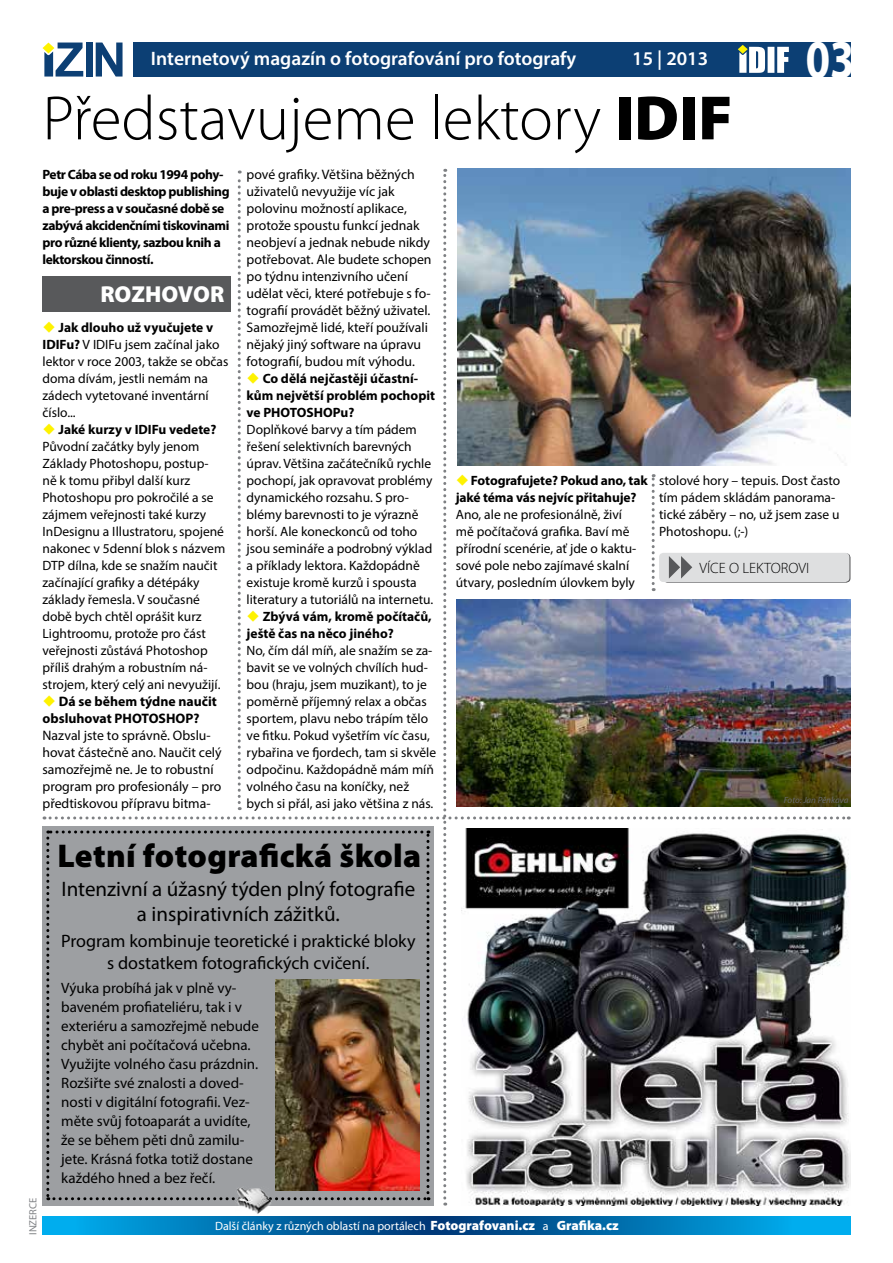
<style>
.page{position:relative;width:893px;height:1263px;background:#fff}
.page>*{position:absolute;margin:0;border:0;box-sizing:border-box;transform-origin:0 0}
.t1{font:300 63.15px "Myriad Pro";color:#000}
.t2{font:700 54.9px "Myriad Pro";color:#fff;scale:.8 1}
.t3{font:900 33px "Myriad Pro";letter-spacing:.01em;color:#000}
.t4{font:900 23.1px "Myriad Pro";color:#fff}
.t5{font:21px/25.2px "Myriad Pro";color:#000;text-align:center}
.t6{font:600 19.5px "Myriad Pro";color:#fff}
.t7{font:18px/21.6px "Myriad Pro";color:#000;text-align:center}
.t8{font:15px/19px "Myriad Pro";color:#000}
.t9{font:300 15px "Myriad Pro";color:#000}
.t10{font:13.8px/17px "Myriad Pro";color:#000}
.t11{font:700 13.8px/17px "Myriad Pro";color:#000}
.t12{font:13.5px/17px "Myriad Pro";color:#000}
.t13{font:700 13.5px/17px "Myriad Pro";letter-spacing:-.025em;color:#000}
.t14{font:700 13.5px/17px "Myriad Pro";color:#000}
.t15{font:900 13.5px "Myriad Pro";color:#fff}
.t16{font:12px "Myriad Pro";color:#fff}
.t17{font:10.5px "Myriad Pro";color:#808285}
.t18{font:italic 9px "Myriad Pro";color:#696a6d}
.s1{font-weight:900}
.s2{color:#fef200}
.s3{font-weight:700}
</style>
<div class="page">
<div style="left:133px;top:43px;width:717px;height:34px;background:#0c3f74"></div>
<svg style="left:738px;top:45px;width:51px;height:28px"></svg>
<div style="left:86px;top:43px;width:7px;height:34px;background:#0c3f74"></div>
<svg style="left:96px;top:43px;width:27px;height:34px"></svg>
<svg style="left:43px;top:43px;width:40px;height:34px"></svg>
<svg style="left:43px;top:1216px;width:807px;height:18px;background:#0074b3"></svg>
<img style="left:44px;top:169px;width:805px;height:1036px">
<img style="left:235px;top:1186px;width:38px;height:28px">
<h3 class="t6" style="left:151px;top:46px;width:427px">Internetový magazín o fotografování pro fotografy</h3>
<h3 class="t6" style="left:632px;top:46px;width:77px">15 | 2013</h3>
<h2 class="t2" style="left:806px;top:23px;width:63px">03</h2>
<h1 class="t1" style="left:43px;top:80px;width:692px">Představujeme lektory <span class="s1">IDIF</span></h1>
<p class="t10" style="left:247px;top:165px;width:186px">pové grafiky. Většina běžných uživatelů nevyužije víc jak polovinu možností aplikace, protože spoustu funkcí jednak neobjeví a jednak nebude nikdy potřebovat. Ale budete schopen po týdnu intenzivního učení udělat věci, které potřebuje s fo&shy;tografií provádět běžný uživatel.<br>Samozřejmě lidé, kteří používali nějaký jiný software na úpravu fotografií, budou mít výhodu.</p>
<p class="t14" style="left:247px;top:369px;width:190px"><span class="s2">◆</span> Co dělá nejčastěji účastní&shy;kům největší problém pochopit ve PHOTOSHOPu?</p>
<p class="t12" style="left:247px;top:420px;width:188px">Doplňkové barvy a tím pádem řešení selektivních barevných úprav. Většina začátečníků rychle pochopí, jak opravovat problémy dynamického rozsahu. S pro&shy;blémy barevnosti to je výrazně horší. Ale koneckonců od toho jsou semináře a podrobný výklad a příklady lektora. Každopádně existuje kromě kurzů i spousta literatury a tutoriálů na internetu.</p>
<p class="t14" style="left:247px;top:607px;width:186px"><span class="s2">◆</span> Zbývá vám, kromě počítačů, ještě čas na něco jiného?</p>
<p class="t12" style="left:247px;top:642px;width:191px">No, čím dál míň, ale snažím se za&shy;bavit se ve volných chvílích hud&shy;bou (hraju, jsem muzikant), to je poměrně příjemný relax a občas sportem, plavu nebo trápím tělo ve fitku. Pokud vyšetřím víc času, rybařina ve fjordech, tam si skvěle odpočinu. Každopádně mám míň volného času na koníčky, než bych si přál, asi jako většina z nás.</p>
<h3 class="t3" style="left:57px;top:834px;width:365px">Letní fotografická škola</h3>
<p class="t13" style="left:43px;top:165px;width:189px">Petr Cába se od roku 1994 pohy&shy;buje v oblasti desktop publishing a pre-press a v současné době se zabývá akcidenčními tiskovinami pro různé klienty, sazbou knih a lektorskou činností.</p>
<h3 class="t4" style="left:100px;top:279px;width:126px">ROZHOVOR</h3>
<p class="t12" style="left:43px;top:318px;width:187px"><span class="s2">◆</span> <span class="s3">Jak dlouho už vyučujete v<br>IDIFu?</span> V IDIFu jsem začínal jako lektor v roce 2003, takže se občas doma dívám, jestli nemám na zádech vytetované inventární číslo...</p>
<p class="t12" style="left:43px;top:421px;width:184px"><span class="s2">◆</span> <span class="s3">Jaké kurzy v IDIFu vedete?<br></span>Původní začátky byly jenom<br>Základy Photoshopu, postup&shy;ně k tomu přibyl další kurz<br>Photoshopu pro pokročilé a se zájmem veřejnosti také kurzy<br>InDesignu a Illustratoru, spojené nakonec v 5denní blok s názvem<br>DTP dílna, kde se snažím naučit začínající grafiky a détépáky základy řemesla. V současné době bych chtěl oprášit kurz<br>Lightroomu, protože pro část veřejnosti zůstává Photoshop příliš drahým a robustním ná&shy;strojem, který celý ani nevyužijí.</p>
<p class="t11" style="left:43px;top:692px;width:176px"><span class="s2">◆</span> Dá se během týdne naučit obsluhovat PHOTOSHOP?</p>
<p class="t10" style="left:43px;top:727px;width:181px">Nazval jste to správně. Obslu&shy;hovat částečně ano. Naučit celý samozřejmě ne. Je to robustní program pro profesionály – pro předtiskovou přípravu bitma-</p>
<h3 class="t5" style="left:61px;top:876px;width:355px">Intenzivní a úžasný týden plný fotografie a inspirativních zážitků.</h3>
<h3 class="t7" style="left:61px;top:930px;width:356px">Program kombinuje teoretické i praktické bloky s dostatkem fotografických cvičení.</h3>
<p class="t8" style="left:61px;top:978px;width:199px">Výuka probíhá jak v plně vy&shy;baveném profiateliéru, tak i v exteriéru a samozřejmě nebude chybět ani počítačová učebna.<br>Využijte volného času prázdnin.<br>Rozšiřte své znalosti a doved&shy;nosti v digitální fotografii. Vez&shy;měte svůj fotoaparát a uvidíte, že se během pěti dnů zamilu&shy;jete. Krásná fotka totiž dostane každého hned a bez řečí.</p>
<p class="t13" style="left:456px;top:471px;width:193px"><span class="s2">◆</span> Fotografujete? Pokud ano, tak jaké téma vás nejvíc přitahuje?</p>
<p class="t12" style="left:456px;top:506px;width:182px">Ano, ale ne profesionálně, živí mě počítačová grafika. Baví mě přírodní scenérie, ať jde o kaktu&shy;sové pole nebo zajímavé skalní útvary, posledním úlovkem byly</p>
<p class="t17" style="left:26px;top:1235px;width:39px;rotate:-90deg">INZERCE</p>
<p class="t15" style="left:430px;top:1216px;width:106px">Fotografovani.cz</p>
<p class="t15" style="left:557px;top:1216px;width:64px">Grafika.cz</p>
<p class="t16" style="left:215px;top:1218px;width:212px">Další články z různých oblastí na portálech</p>
<p class="t16" style="left:543px;top:1218px;width:7px">a</p>
<p class="t16" style="left:610px;top:1218px;width:4px">.</p>
<p class="t12" style="left:659px;top:472px;width:183px">stolové hory – tepuis. Dost často tím pádem skládám panorama&shy;tické záběry – no, už jsem zase u<br>Photoshopu. (;-)</p>
<p class="t9" style="left:699px;top:559px;width:111px">VÍCE O LEKTOROVI</p>
<p class="t18" style="left:784px;top:794px;width:66px">Foto: Jan Pěnkava</p>
</div>
